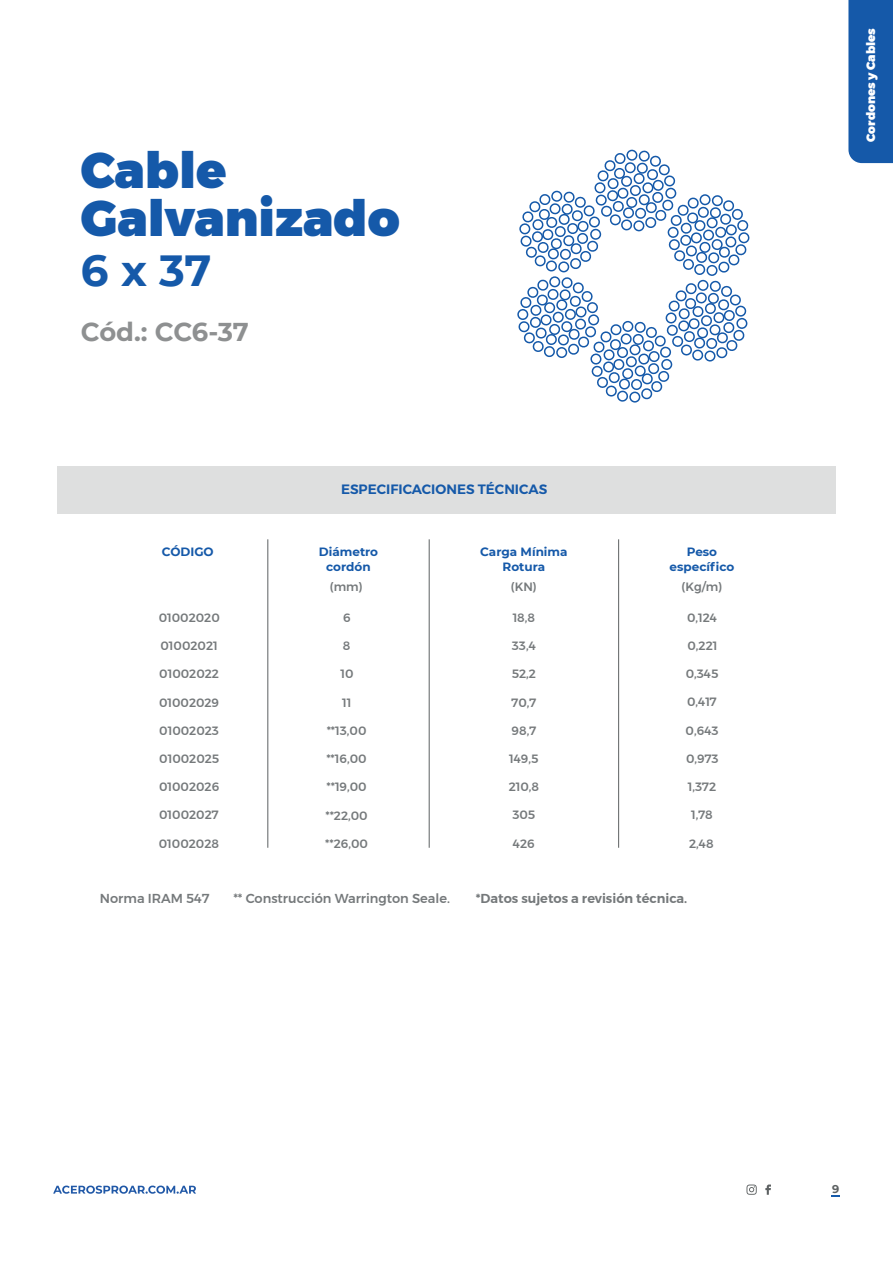
<style>
.page{position:relative;width:893px;height:1263px;background:#fff}
.page>*{position:absolute;margin:0;border:0;box-sizing:border-box;transform-origin:0 0}
.t1{font:900 49.5px/48px "Montserrat";color:#1559a9}
.t2{font:700 43.5px "Montserrat";color:#1559a9}
.t3{font:700 25.8px "Montserrat";letter-spacing:-.015em;color:#8e9091}
.t4{font:600 13.5px "Montserrat";color:#1559a9}
.t5{font:500 12.9px "Montserrat";color:#75797b}
.t6{font:600 12.9px "Montserrat";color:#75797b}
.t7{font:500 12px "Montserrat";color:#75797b}
.t8{font:700 12px/15px "Montserrat";color:#1559a9;text-align:center}
.t9{font:900 12px "Montserrat";color:#fff}
.t10{font:700 11.25px "Montserrat";color:#5d6162}
</style>
<div class="page">
<div style="left:57px;top:466px;width:779px;height:48px;background:#dedfdf"></div>
<hr style="left:429px;top:539px;width:1px;height:309px;background:#5d6162">
<hr style="left:267px;top:539px;width:1px;height:309px;background:#5d6162">
<hr style="left:618px;top:539px;width:1px;height:309px;background:#5d6162">
<div style="left:848px;top:0;width:45px;height:163px;background:#1559a9"></div>
<div style="left:629px;top:391px;width:11px;height:12px;border:2px solid #1559a9;border-radius:50%"></div>
<div style="left:626px;top:150px;width:12px;height:11px;border:2px solid #1559a9;border-radius:50%"></div>
<svg style="left:517px;top:151px;width:233px;height:250px"></svg>
<svg style="left:53px;top:1185px;width:143px;height:9px"></svg>
<svg style="left:746px;top:1184px;width:11px;height:11px"></svg>
<svg style="left:765px;top:1184px;width:6px;height:11px"></svg>
<h1 class="t1" style="left:81px;top:147px;width:320px">Cable<br>Galvanizado</h1>
<h2 class="t2" style="left:81px;top:239px;width:132px">6 x 37</h2>
<h3 class="t3" style="left:81px;top:313px;width:169px">Cód.: CC6-37</h3>
<p class="t8" style="left:162px;top:543px;width:53px">CÓDIGO</p>
<p class="t7" style="left:159px;top:608px;width:63px">01002020</p>
<p class="t7" style="left:160px;top:636px;width:59px">01002021</p>
<p class="t7" style="left:159px;top:665px;width:61px">01002022</p>
<p class="t7" style="left:159px;top:693px;width:62px">01002029</p>
<p class="t7" style="left:159px;top:721px;width:61px">01002023</p>
<p class="t7" style="left:159px;top:749px;width:62px">01002025</p>
<p class="t7" style="left:159px;top:778px;width:62px">01002026</p>
<p class="t7" style="left:159px;top:806px;width:61px">01002027</p>
<p class="t7" style="left:159px;top:834px;width:62px">01002028</p>
<p class="t4" style="left:341px;top:479px;width:208px">ESPECIFICACIONES TÉCNICAS</p>
<p class="t8" style="left:319px;top:543px;width:61px">Diámetro cordón</p>
<p class="t7" style="left:330px;top:578px;width:34px">(mm)</p>
<p class="t7" style="left:343px;top:608px;width:9px">6</p>
<p class="t7" style="left:343px;top:636px;width:9px">8</p>
<p class="t7" style="left:340px;top:665px;width:15px">10</p>
<p class="t7" style="left:342px;top:693px;width:11px">11</p>
<p class="t7" style="left:327px;top:721px;width:41px">**13,00</p>
<p class="t7" style="left:326px;top:749px;width:42px">**16,00</p>
<p class="t7" style="left:326px;top:778px;width:42px">**19,00</p>
<p class="t7" style="left:325px;top:806px;width:44px">**22,00</p>
<p class="t7" style="left:325px;top:834px;width:44px">**26,00</p>
<p class="t8" style="left:480px;top:543px;width:89px">Carga Mínima<br>Rotura</p>
<p class="t7" style="left:511px;top:578px;width:27px">(KN)</p>
<p class="t7" style="left:513px;top:608px;width:24px">18,8</p>
<p class="t7" style="left:512px;top:636px;width:26px">33,4</p>
<p class="t7" style="left:512px;top:665px;width:26px">52,2</p>
<p class="t7" style="left:511px;top:693px;width:26px">70,7</p>
<p class="t7" style="left:512px;top:721px;width:26px">98,7</p>
<p class="t7" style="left:509px;top:749px;width:31px">149,5</p>
<p class="t7" style="left:509px;top:777px;width:32px">210,8</p>
<p class="t7" style="left:512px;top:806px;width:25px">305</p>
<p class="t7" style="left:513px;top:834px;width:23px">426</p>
<p class="t8" style="left:670px;top:543px;width:66px">Peso específico</p>
<p class="t7" style="left:682px;top:578px;width:42px">(Kg/m)</p>
<p class="t7" style="left:687px;top:608px;width:31px">0,124</p>
<p class="t7" style="left:687px;top:636px;width:31px">0,221</p>
<p class="t7" style="left:686px;top:665px;width:34px">0,345</p>
<p class="t7" style="left:687px;top:693px;width:31px">0,417</p>
<p class="t7" style="left:686px;top:721px;width:35px">0,643</p>
<p class="t7" style="left:686px;top:749px;width:34px">0,973</p>
<p class="t7" style="left:688px;top:777px;width:30px">1,372</p>
<p class="t7" style="left:691px;top:806px;width:23px">1,78</p>
<p class="t7" style="left:689px;top:834px;width:26px">2,48</p>
<p class="t5" style="left:100px;top:888px;width:111px">Norma IRAM 547</p>
<p class="t5" style="left:233px;top:888px;width:218px">** Construcción Warrington Seale.</p>
<p class="t6" style="left:476px;top:888px;width:213px">*Datos sujetos a revisión técnica.</p>
<p class="t9" style="left:861px;top:142px;width:115px;rotate:-90deg">Cordones y Cables</p>
<p class="t10" style="left:832px;top:1180px;width:9px">9</p>
</div>
